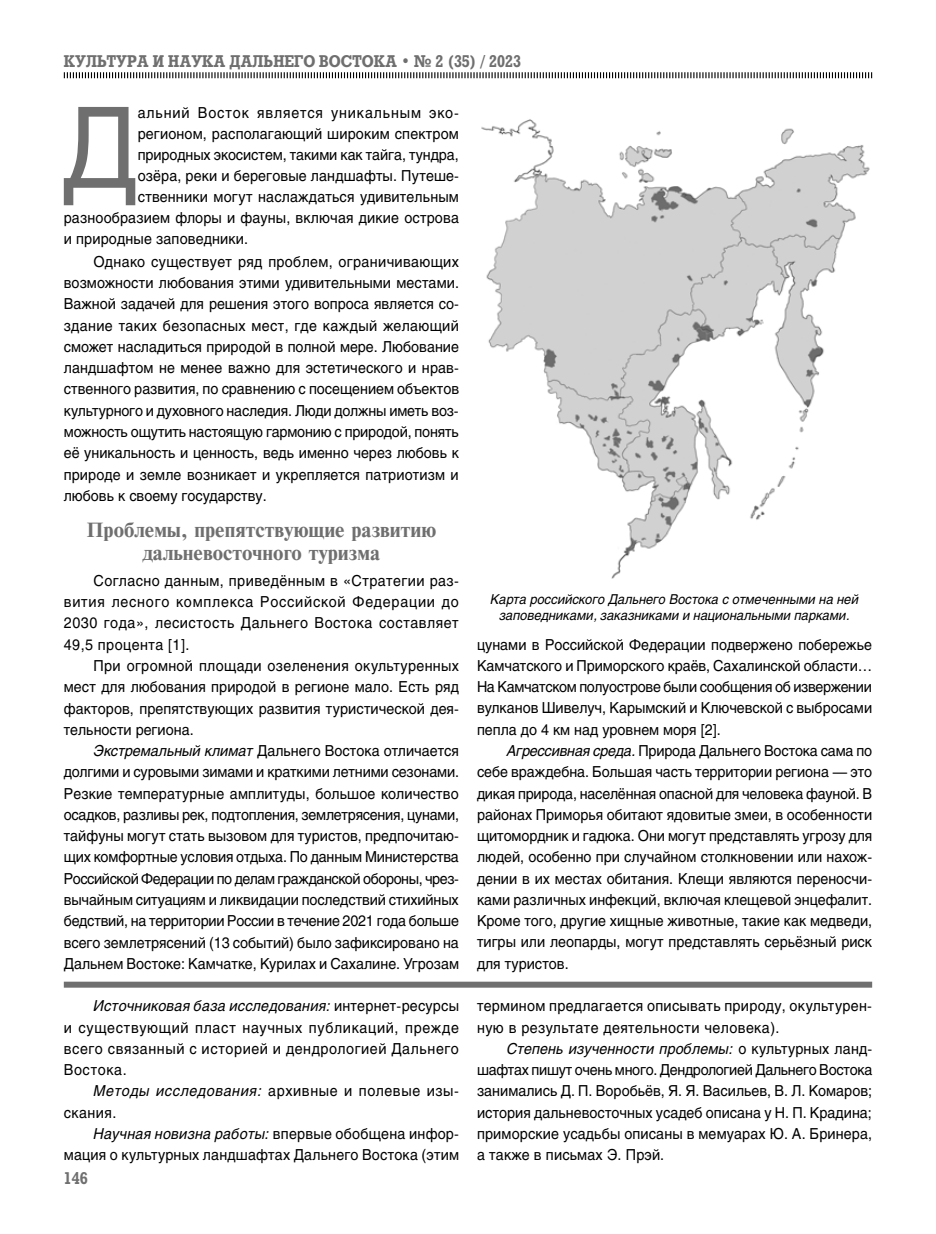
<style>
.page{position:relative;width:936px;height:1234px;background:#fff}
.page>*{position:absolute;margin:0;border:0;box-sizing:border-box;transform-origin:0 0}
.t1{font:111.3px "Helios C";color:#706f6f;scale:.95 1}
.t2{font:19.5px/23.4px "Newton C Bold";color:#706f6f;text-align:center}
.t3{font:700 16.5px "Rodeo C";color:#706f6f;scale:.9 1}
.t4{font:15px/21.3px "Helios C";letter-spacing:.01em;color:#000;text-align:justify;scale:.95 1}
.t5{font:15px/21.3px "Helios C";letter-spacing:.045em;color:#000;scale:.95 1}
.t6{font:15px "Helios C";letter-spacing:.06em;color:#000;scale:.95 1}
.t7{font:italic 13.5px/16.2px "Helios C";color:#000;text-align:center;scale:.95 1}
.s1{font-style:italic}
</style>
<div class="page">
<svg style="left:63px;top:72px;width:809px;height:7px"></svg>
<div style="left:64px;top:981px;width:808px;height:6px;background:#706f6f"></div>
<img style="left:481px;top:119px;width:389px;height:460px">
<p class="t3" style="left:64px;top:51px;width:509px">КУЛЬТУРА И НАУКА ДАЛЬНЕГО ВОСТОКА • № 2 (35) / 2023</p>
<h1 class="t1" style="left:62px;top:82px;width:81px">Д</h1>
<p class="t6" style="left:138px;top:104px;width:339px">альний Восток является уникальным эко-</p>
<p class="t4" style="left:138px;top:123px;width:339px">регионом, располагающий широким спектром</p>
<p class="t4" style="left:138px;top:144px;width:339px">природных экосистем, такими как тайга, тундра,</p>
<p class="t4" style="left:138px;top:165px;width:339px">озёра, реки и береговые ландшафты. Путеше-</p>
<p class="t4" style="left:138px;top:186px;width:339px">ственники могут наслаждаться удивительным</p>
<p class="t4" style="left:64px;top:207px;width:417px">разнообразием флоры и фауны, включая дикие острова</p>
<p class="t4" style="left:64px;top:228px;width:195px">и природные заповедники.</p>
<p class="t4" style="left:64px;top:250px;width:417px;text-indent:30px">Однако существует ряд проблем, ограничивающих возможности любования этими удивительными местами.<br>Важной задачей для решения этого вопроса является со&shy;здание таких безопасных мест, где каждый желающий сможет насладиться природой в полной мере. Любование ландшафтом не менее важно для эстетического и нрав&shy;ственного развития, по сравнению с посещением объектов культурного и духовного наследия. Люди должны иметь воз&shy;можность ощутить настоящую гармонию с природой, понять её уникальность и ценность, ведь именно через любовь к природе и земле возникает и укрепляется патриотизм и любовь к своему государству.</p>
<h2 class="t2" style="left:86px;top:518px;width:351px">Проблемы, препятствующие развитию дальневосточного туризма</h2>
<p class="t4" style="left:64px;top:569px;width:417px;text-indent:30px">Согласно данным, приведённым в «Стратегии раз&shy;вития лесного комплекса Российской Федерации до 2030 года», лесистость Дальнего Востока составляет 49,5 процента [1].</p>
<p class="t4" style="left:64px;top:654px;width:417px;text-indent:30px">При огромной площади озеленения окультуренных мест для любования природой в регионе мало. Есть ряд факторов, препятствующих развития туристической дея&shy;тельности региона.</p>
<p class="t4" style="left:64px;top:739px;width:418px;text-indent:30px"><span class="s1">Экстремальный климат</span> Дальнего Востока отличается долгими и суровыми зимами и краткими летними сезонами.<br>Резкие температурные амплитуды, большое количество осадков, разливы рек, подтопления, землетрясения, цунами, тайфуны могут стать вызовом для туристов, предпочитаю&shy;щих комфортные условия отдыха. По данным Министерства Российской Федерации по делам гражданской обороны, чрез&shy;вычайным ситуациям и ликвидации последствий стихийных бедствий, на территории России в течение 2021 года больше всего землетрясений (13 событий) было зафиксировано на Дальнем Востоке: Камчатке, Курилах и Сахалине. Угрозам</p>
<p class="t7" style="left:490px;top:590px;width:389px">Карта российского Дальнего Востока с отмеченными на ней заповедниками, заказниками и национальными парками.</p>
<p class="t4" style="left:477px;top:633px;width:417px">цунами в Российской Федерации подвержено побережье Камчатского и Приморского краёв, Сахалинской области… На Камчатском полуострове были сообщения об извержении вулканов Шивелуч, Карымский и Ключевской с выбросами пепла до 4 км над уровнем моря [2].</p>
<p class="t4" style="left:477px;top:739px;width:417px;text-indent:30px"><span class="s1">Агрессивная среда.</span> Природа Дальнего Востока сама по себе враждебна. Большая часть территории региона — это дикая природа, населённая опасной для человека фауной. В районах Приморья обитают ядовитые змеи, в особенности щитомордник и гадюка. Они могут представлять угрозу для людей, особенно при случайном столкновении или нахож&shy;дении в их местах обитания. Клещи являются переносчи&shy;ками различных инфекций, включая клещевой энцефалит.<br>Кроме того, другие хищные животные, такие как медведи, тигры или леопарды, могут представлять серьёзный риск для туристов.</p>
<p class="t4" style="left:64px;top:994px;width:417px;text-indent:30px"><span class="s1">Источниковая база исследования:</span> интернет-ресурсы и существующий пласт научных публикаций, прежде всего связанный с историей и дендрологией Дальнего Востока.</p>
<p class="t5" style="left:64px;top:1079px;width:417px;text-indent:30px"><span class="s1">Методы исследования:</span> архивные и полевые изы&shy;скания.</p>
<p class="t4" style="left:64px;top:1122px;width:417px;text-align:right"><span class="s1">Научная новизна работы:</span> впервые обобщена инфор&shy;мация о культурных ландшафтах Дальнего Востока (этим</p>
<p class="t3" style="left:64px;top:1167px;width:28px">146</p>
<p class="t4" style="left:477px;top:994px;width:417px">термином предлагается описывать природу, окультурен&shy;ную в результате деятельности человека).</p>
<p class="t4" style="left:477px;top:1037px;width:417px;text-indent:30px"><span class="s1">Степень изученности проблемы:</span> о культурных ланд&shy;шафтах пишут очень много. Дендрологией Дальнего Востока занимались Д. П. Воробьёв, Я. Я. Васильев, В. Л. Комаров; история дальневосточных усадеб описана у Н. П. Крадина; приморские усадьбы описаны в мемуарах Ю. А. Бринера, а также в письмах Э. Прэй.</p>
</div>
